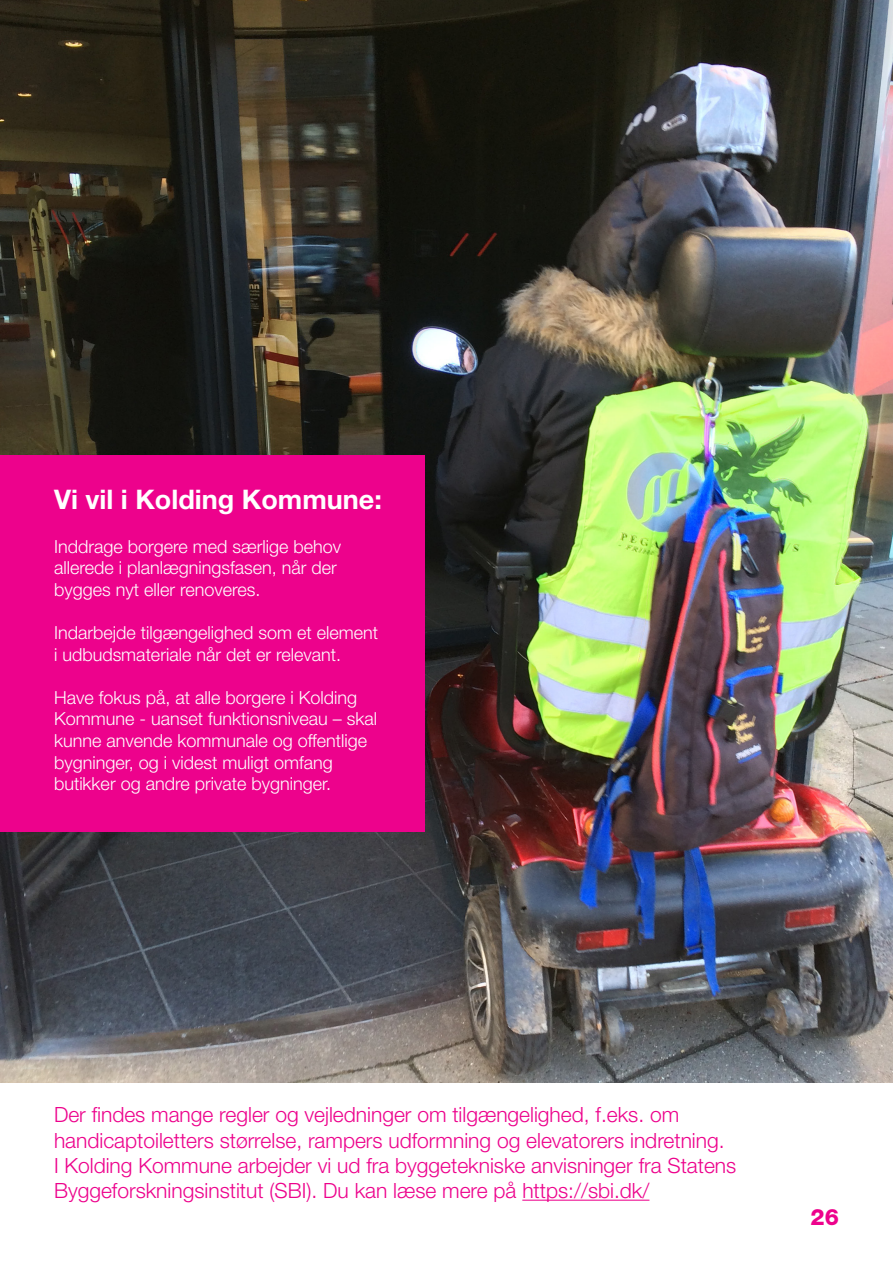
<style>
.page{position:relative;width:893px;height:1263px;background:#fff}
.page>*{position:absolute;margin:0;border:0;box-sizing:border-box;transform-origin:0 0}
.t1{font:700 27px "Helvetica Neue LT Std";color:#fff}
.t2{font:800 22.5px "Helvetica Neue LT Std";color:#ed028c}
.t3{font:300 21px/25.2px "Helvetica Neue LT Std";color:#ed028c}
.t4{font:300 18px/21.6px "Helvetica Neue LT Std";color:#fff}
</style>
<div class="page">
<img style="left:0;top:0;width:893px;height:1082px">
<div style="left:0;top:455px;width:424px;height:377px;background:#ed028c"></div>
<hr style="left:522px;top:1199px;width:127px;height:2px;background:#ed028c">
<p class="t1" style="left:54px;top:483px;width:329px">Vi vil i Kolding Kommune:</p>
<p class="t4" style="left:54px;top:535px;width:289px">Inddrage borgere med særlige behov allerede i planlægningsfasen, når der bygges nyt eller renoveres.</p>
<p class="t4" style="left:54px;top:621px;width:326px">Indarbejde tilgængelighed som et element i udbudsmateriale når det er relevant.</p>
<p class="t4" style="left:54px;top:686px;width:305px">Have fokus på, at alle borgere i Kolding</p>
<p class="t4" style="left:54px;top:708px;width:325px">Kommune - uanset funktionsniveau – skal</p>
<p class="t4" style="left:54px;top:729px;width:315px">kunne anvende kommunale og offentlige</p>
<p class="t4" style="left:54px;top:751px;width:280px">bygninger, og i videst muligt omfang butikker og andre private bygninger.</p>
<p class="t3" style="left:54px;top:1102px;width:627px">Der findes mange regler og vejledninger om tilgængelighed, f.eks. om</p>
<p class="t3" style="left:54px;top:1127px;width:672px">handicaptoiletters størrelse, rampers udformning og elevatorers indretning.</p>
<p class="t3" style="left:54px;top:1152px;width:684px">I Kolding Kommune arbejder vi ud fra byggetekniske anvisninger fra Statens<br>Byggeforskningsinstitut (SBI). Du kan læse mere på https://sbi.dk/</p>
<p class="t2" style="left:811px;top:1204px;width:30px">26</p>
</div>
